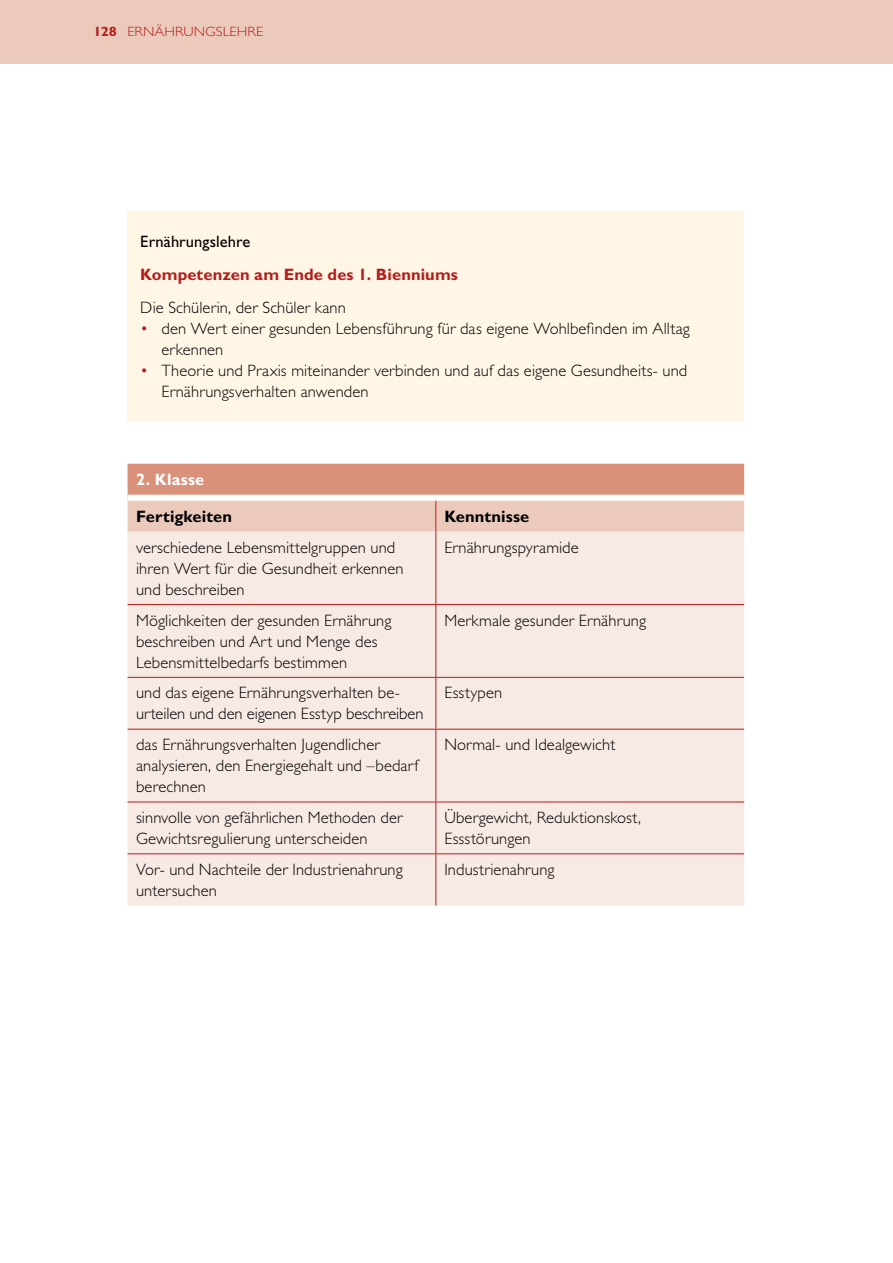
<style>
.page{position:relative;width:893px;height:1263px;background:#fff}
.page>*{position:absolute;margin:0;border:0;box-sizing:border-box;transform-origin:0 0}
.t1{font:300 16.5px/21px "Gill Sans Std";letter-spacing:.01em;color:#000}
.t2{font:700 16.5px "Gill Sans Std";letter-spacing:.005em;color:#b51d1c}
.t3{font:700 16.5px "Gill Sans Std";letter-spacing:.005em;color:#000}
.t4{font:16.5px "Gill Sans Std";letter-spacing:.005em;color:#000}
.t5{font:700 16.5px "Gill Sans Std";letter-spacing:.015em;color:#fff}
.t6{font:300 13.5px "Gill Sans Std";letter-spacing:.005em;color:#b51d1c;scale:1.09 1}
.t7{font:700 13.5px "Gill Sans Std";color:#b51d1c;scale:1.09 1}
.s1{color:#b51d1c}
</style>
<div class="page">
<div style="left:0;top:0;width:893px;height:64px;background:#eccabb"></div>
<div style="left:128px;top:212px;width:616px;height:210px;background:#fff6e5"></div>
<svg style="left:128px;top:464px;width:616px;height:68px;background:#e2ae9b"></svg>
<div style="left:128px;top:532px;width:616px;height:374px;background:#f7e9e3"></div>
<hr style="left:435px;top:501px;width:1px;height:31px;background:#b51d1c">
<hr style="left:435px;top:532px;width:1px;height:72px;background:#b51d1c">
<hr style="left:128px;top:604px;width:308px;height:1px;background:#b51d1c">
<hr style="left:128px;top:677px;width:308px;height:1px;background:#b51d1c">
<hr style="left:128px;top:729px;width:308px;height:1px;background:#b51d1c">
<hr style="left:128px;top:802px;width:308px;height:1px;background:#b51d1c">
<hr style="left:435px;top:605px;width:1px;height:72px;background:#b51d1c">
<hr style="left:435px;top:678px;width:1px;height:51px;background:#b51d1c">
<hr style="left:435px;top:729px;width:1px;height:73px;background:#b51d1c">
<hr style="left:435px;top:802px;width:1px;height:51px;background:#b51d1c">
<hr style="left:436px;top:604px;width:308px;height:1px;background:#b51d1c">
<hr style="left:436px;top:677px;width:308px;height:1px;background:#b51d1c">
<hr style="left:436px;top:729px;width:308px;height:1px;background:#b51d1c">
<hr style="left:436px;top:802px;width:308px;height:1px;background:#b51d1c">
<hr style="left:128px;top:853px;width:308px;height:1px;background:#b51d1c">
<hr style="left:435px;top:854px;width:1px;height:52px;background:#b51d1c">
<hr style="left:436px;top:853px;width:308px;height:1px;background:#b51d1c">
<div style="left:128px;top:495px;width:308px;height:6px;background:#fff"></div>
<div style="left:436px;top:495px;width:308px;height:6px;background:#fff"></div>
<p class="t7" style="left:94px;top:24px;width:23px">128</p>
<p class="t6" style="left:128px;top:24px;width:126px">Ernährungslehre</p>
<p class="t4" style="left:140px;top:232px;width:112px">Ernährungslehre</p>
<p class="t2" style="left:140px;top:265px;width:319px">Kompetenzen am Ende des 1. Bienniums</p>
<p class="t1" style="left:140px;top:297px;width:207px">Die Schülerin, der Schüler kann</p>
<p class="t1" style="left:162px;top:318px;width:530px;text-indent:-21px"><span class="s1">•</span> den Wert einer gesunden Lebensführung für das eigene Wohlbefinden im Alltag erkennen</p>
<p class="t1" style="left:162px;top:360px;width:527px;text-indent:-21px"><span class="s1">•</span> Theorie und Praxis miteinander verbinden und auf das eigene Gesundheits- und<br>Ernährungsverhalten anwenden</p>
<p class="t5" style="left:136px;top:469px;width:70px">2. Klasse</p>
<p class="t3" style="left:136px;top:506px;width:97px">Fertigkeiten</p>
<p class="t3" style="left:444px;top:506px;width:87px">Kenntnisse</p>
<p class="t1" style="left:136px;top:537px;width:269px">verschiedene Lebensmittelgruppen und ihren Wert für die Gesundheit erkennen und beschreiben</p>
<p class="t1" style="left:444px;top:537px;width:136px">Ernährungspyramide</p>
<p class="t1" style="left:136px;top:610px;width:257px">M öglichkeiten der gesunden Ernährung beschreiben und Art und M enge des<br>Lebensmittelbedarfs bestimmen</p>
<p class="t1" style="left:444px;top:610px;width:203px">M erkmale gesunder Ernährung</p>
<p class="t1" style="left:136px;top:683px;width:289px">und das eigene Ernährungsverhalten be&shy;urteilen und den eigenen Esstyp beschreiben</p>
<p class="t1" style="left:444px;top:683px;width:59px">Esstypen</p>
<p class="t1" style="left:136px;top:734px;width:285px">das Ernährungsverhalten Jugendlicher analysieren, den Energiegehalt und –bedarf berechnen</p>
<p class="t1" style="left:444px;top:734px;width:173px">N ormal- und I dealgewicht</p>
<p class="t1" style="left:136px;top:807px;width:268px">sinnvolle von gefährlichen Methoden der<br>Gewichtsregulierung unterscheiden</p>
<p class="t1" style="left:444px;top:807px;width:198px">Übergewicht, Reduktionskost,<br>Essstörungen</p>
<p class="t1" style="left:136px;top:859px;width:268px">Vor- und Nachteile der I ndustrienahrung untersuchen</p>
<p class="t1" style="left:444px;top:859px;width:112px">I ndustrienahrung</p>
</div>
